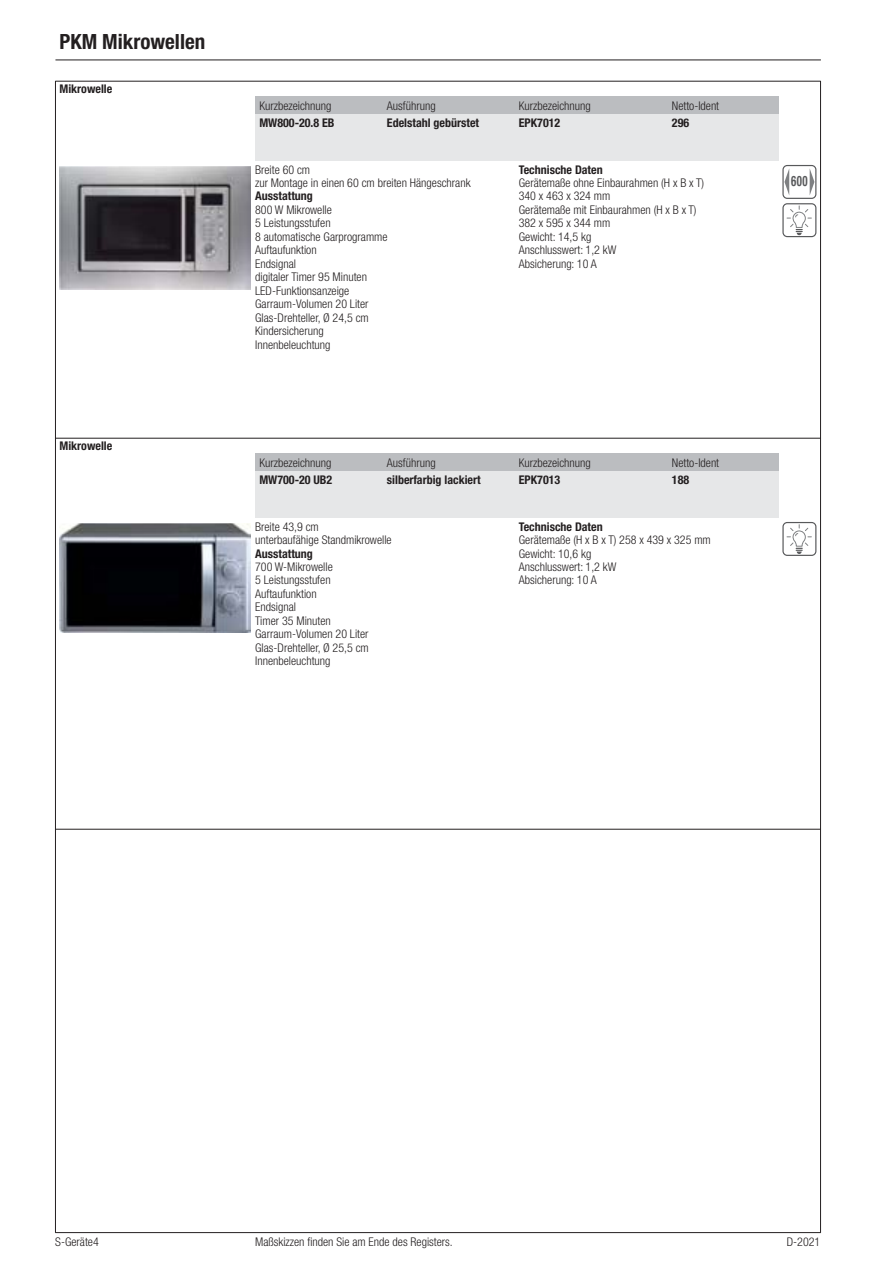
<style>
.page{position:relative;width:893px;height:1263px;background:#fff}
.page>*{position:absolute;margin:0;border:0;box-sizing:border-box;transform-origin:0 0}
.t1{font:700 condensed 21px "Helvetica Neue LT Pro";color:#231f20}
.t2{font:700 condensed 14.4px "Helvetica Neue LT Com";color:#58595b;scale:.75 1}
.t3{font:300 condensed 12px/13.5px "Helvetica Neue LT Pro";color:#231f20}
.t4{font:700 condensed 12px "Helvetica Neue LT Pro";color:#231f20}
</style>
<div class="page">
<hr style="left:55px;top:1232px;width:765px;height:1px;background:#231f20">
<hr style="left:55px;top:81px;width:1px;height:1152px;background:#231f20">
<hr style="left:820px;top:81px;width:1px;height:1152px;background:#231f20">
<hr style="left:55px;top:81px;width:765px;height:1px;background:#231f20">
<hr style="left:55px;top:60px;width:765px;height:1px;background:#231f20">
<div style="left:255px;top:97px;width:523px;height:17px;background:#bbbdc0"></div>
<div style="left:255px;top:114px;width:523px;height:47px;background:#e6e7e8"></div>
<svg style="left:782px;top:165px;width:34px;height:72px"></svg>
<img style="left:60px;top:166px;width:191px;height:123px">
<div style="left:255px;top:454px;width:523px;height:17px;background:#bbbdc0"></div>
<div style="left:255px;top:471px;width:523px;height:47px;background:#e6e7e8"></div>
<hr style="left:55px;top:438px;width:765px;height:1px;background:#231f20">
<svg style="left:782px;top:522px;width:34px;height:34px"></svg>
<img style="left:60px;top:523px;width:191px;height:110px">
<hr style="left:55px;top:829px;width:765px;height:1px;background:#231f20">
<h1 class="t1" style="left:60px;top:34px;width:147px">PKM Mikrowellen</h1>
<p class="t4" style="left:60px;top:84px;width:54px">Mikrowelle</p>
<p class="t4" style="left:60px;top:441px;width:54px">Mikrowelle</p>
<p class="t3" style="left:259px;top:100px;width:74px">Kurzbezeichnung</p>
<p class="t3" style="left:387px;top:100px;width:50px">Ausführung</p>
<p class="t3" style="left:519px;top:100px;width:74px">Kurzbezeichnung</p>
<p class="t3" style="left:672px;top:100px;width:49px">Netto-Ident</p>
<p class="t4" style="left:259px;top:118px;width:77px">MW800-20.8 EB</p>
<p class="t4" style="left:387px;top:118px;width:94px">Edelstahl gebürstet</p>
<p class="t4" style="left:672px;top:118px;width:19px">296</p>
<p class="t4" style="left:519px;top:118px;width:43px">EPK7012</p>
<p class="t3" style="left:255px;top:164px;width:217px">Breite 60 cm<br>zur Montage in einen 60 cm breiten Hängeschrank</p>
<p class="t4" style="left:255px;top:192px;width:59px">Ausstattung</p>
<p class="t3" style="left:255px;top:204px;width:134px">800 W Mikrowelle<br>5 Leistungsstufen<br>8 automatische Garprogramme<br>Auftaufunktion<br>Endsignal<br>digitaler Timer 95 Minuten<br>LED-Funktionsanzeige<br>Garraum-Volumen 20 Liter<br>Glas-Drehteller, Ø 24,5 cm<br>Kindersicherung<br>Innenbeleuchtung</p>
<p class="t4" style="left:519px;top:165px;width:85px">Technische Daten</p>
<p class="t3" style="left:519px;top:177px;width:187px">Gerätemaße ohne Einbaurahmen (H x B x T)<br>340 x 463 x 324 mm<br>Gerätemaße mit Einbaurahmen (H x B x T)<br>382 x 595 x 344 mm<br>Gewicht: 14,5 kg<br>Anschlusswert: 1,2 kW<br>Absicherung: 10 A</p>
<p class="t3" style="left:259px;top:457px;width:74px">Kurzbezeichnung</p>
<p class="t3" style="left:387px;top:457px;width:50px">Ausführung</p>
<p class="t3" style="left:519px;top:457px;width:74px">Kurzbezeichnung</p>
<p class="t3" style="left:672px;top:457px;width:49px">Netto-Ident</p>
<p class="t4" style="left:259px;top:475px;width:74px">MW700-20 UB2</p>
<p class="t4" style="left:387px;top:475px;width:95px">silberfarbig lackiert</p>
<p class="t4" style="left:672px;top:475px;width:19px">188</p>
<p class="t4" style="left:519px;top:475px;width:43px">EPK7013</p>
<p class="t3" style="left:255px;top:521px;width:138px">Breite 43,9 cm<br>unterbaufähige Standmikrowelle</p>
<p class="t4" style="left:255px;top:549px;width:59px">Ausstattung</p>
<p class="t3" style="left:255px;top:561px;width:115px">700 W-Mikrowelle<br>5 Leistungsstufen<br>Auftaufunktion<br>Endsignal<br>Timer 35 Minuten<br>Garraum-Volumen 20 Liter<br>Glas-Drehteller, Ø 25,5 cm<br>Innenbeleuchtung</p>
<p class="t4" style="left:519px;top:522px;width:85px">Technische Daten</p>
<p class="t3" style="left:519px;top:534px;width:193px">Gerätemaße (H x B x T) 258 x 439 x 325 mm<br>Gewicht: 10,6 kg<br>Anschlusswert: 1,2 kW<br>Absicherung: 10 A</p>
<p class="t2" style="left:791px;top:176px;width:24px">600</p>
<p class="t3" style="left:55px;top:1236px;width:45px">S-Geräte4</p>
<p class="t3" style="left:786px;top:1236px;width:35px">D-2021</p>
<p class="t3" style="left:255px;top:1236px;width:199px">Maßskizzen finden Sie am Ende des Registers.</p>
</div>
